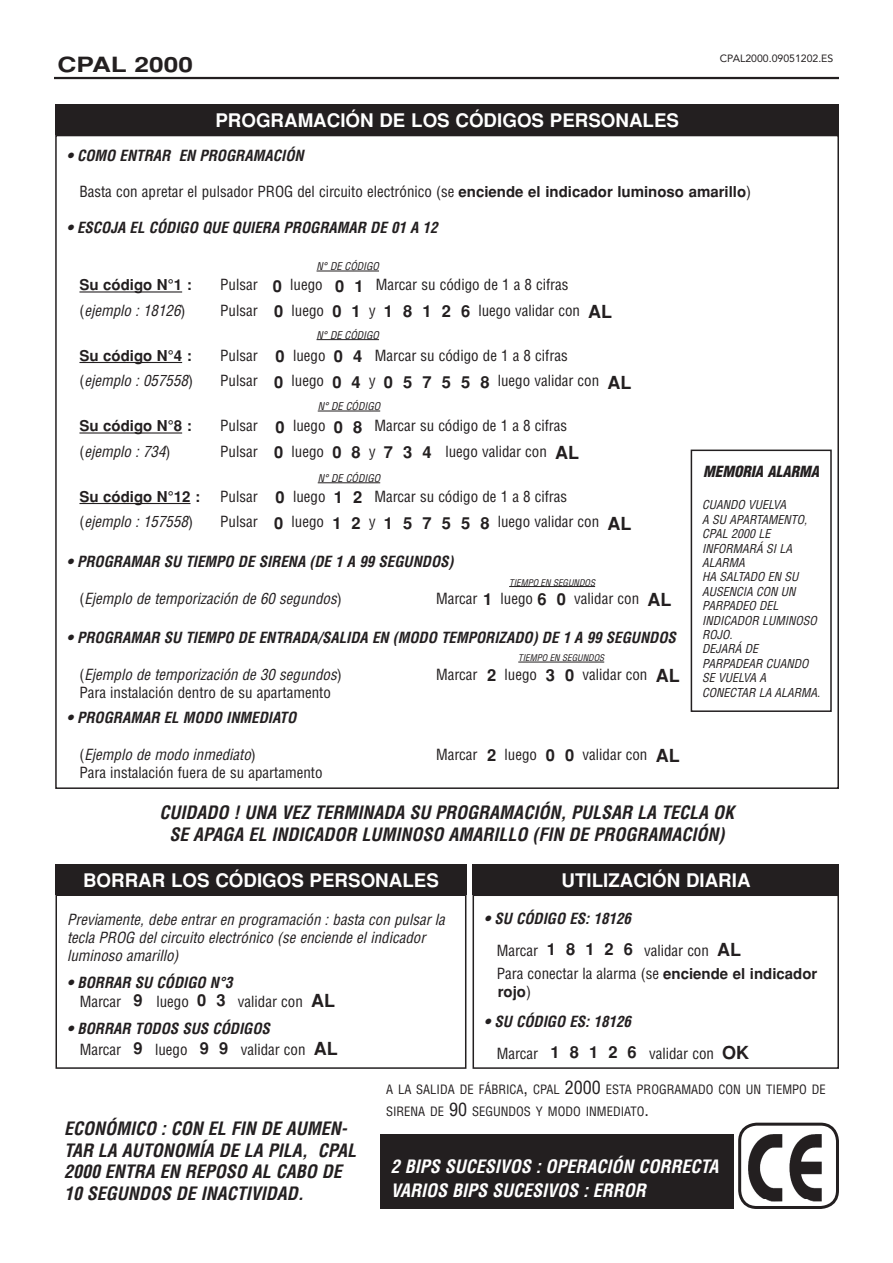
<style>
.page{position:relative;width:893px;height:1263px;background:#fff}
.page>*{position:absolute;margin:0;border:0;box-sizing:border-box;transform-origin:0 0}
.t1{font:700 21px "Helvetica";color:#231f20;scale:1.25 1}
.t2{font:700 18.75px "Helvetica";color:#fff}
.t3{font:italic 700 condensed 18px/21.6px "Helvetica";color:#231f20;text-align:center}
.t4{font:italic 700 condensed 18px "Helvetica";color:#fff}
.t5{font:condensed 15px/19.5px "Helvetica";color:#231f20}
.t6{font:italic 700 condensed 15px/32.1px "Helvetica";color:#231f20}
.t7{font:italic condensed 15px/18px "Helvetica";color:#231f20}
.t8{font:700 15px "Helvetica";color:#231f20}
.t9{font:italic 900 condensed 15px "Helvetica";color:#231f20}
.t10{font:condensed 12.6px/21.6px "Helvetica";color:#231f20}
.t11{font:italic condensed 12px/14.4px "Helvetica";color:#231f20}
.t12{font:italic condensed 10.5px "Helvetica";color:#231f20}
.t13{font:10.5px "Avenir";color:#231f20}
.t14{font:italic condensed 9px "Helvetica";color:#231f20}
.s1{font-weight:700;font-stretch:normal}
.s2{font-weight:700;font-stretch:normal;font-size:16.5px}
.s3{font-style:normal}
.s4{font-weight:700;font-stretch:normal;font-size:18px}
.s5{font-weight:700;font-style:italic}
.s6{font-weight:400;font-style:normal}
.s7{font-style:normal;font-stretch:normal;font-size:16.5px}
.s8{font-style:normal;font-stretch:normal;font-size:18px}
.s9{font-size:18px}
</style>
<div class="page">
<div style="left:55px;top:104px;width:784px;height:31px;background:#231f20"></div>
<hr style="left:54px;top:77px;width:785px;height:2px;background:#231f20">
<hr style="left:79px;top:291px;width:103px;height:1px;background:#231f20">
<hr style="left:79px;top:362px;width:103px;height:1px;background:#231f20">
<hr style="left:79px;top:432px;width:103px;height:1px;background:#231f20">
<hr style="left:79px;top:503px;width:111px;height:1px;background:#231f20">
<hr style="left:317px;top:339px;width:62px;height:1px;background:#231f20">
<hr style="left:318px;top:411px;width:62px;height:1px;background:#231f20">
<hr style="left:509px;top:586px;width:86px;height:1px;background:#231f20">
<hr style="left:518px;top:662px;width:86px;height:1px;background:#231f20">
<div style="left:381px;top:1135px;width:353px;height:74px;background:#231f20"></div>
<div style="left:55px;top:864px;width:411px;height:31px;background:#231f20"></div>
<div style="left:472px;top:864px;width:367px;height:31px;background:#231f20"></div>
<div style="left:56px;top:894px;width:410px;height:175px;border:2px solid #231f20"></div>
<div style="left:472px;top:894px;width:367px;height:175px;border:2px solid #231f20"></div>
<div style="left:691px;top:450px;width:141px;height:262px;border:2px solid #231f20"></div>
<hr style="left:317px;top:271px;width:62px;height:1px;background:#231f20">
<hr style="left:318px;top:482px;width:62px;height:1px;background:#231f20">
<img style="left:748px;top:1134px;width:74px;height:67px">
<div style="left:738px;top:1123px;width:101px;height:86px;border:3px solid #231f20;border-radius:17px"></div>
<h1 class="t1" style="left:57px;top:52px;width:110px">CPAL 2000</h1>
<p class="t13" style="left:720px;top:52px;width:115px">CPAL2000.09051202.ES</p>
<p class="t2" style="left:215px;top:110px;width:465px">PROGRAMACIÓN DE LOS CÓDIGOS PERSONALES</p>
<p class="t6" style="left:67px;top:140px;width:238px">• COMO ENTRAR EN PROGRAMACIÓN</p>
<p class="t5" style="left:79px;top:182px;width:673px">Basta con apretar el pulsador PROG del circuito electrónico (se <span class="s1">enciende el indicador luminoso amarillo</span>)</p>
<p class="t6" style="left:67px;top:212px;width:372px">• ESCOJA EL CÓDIGO QUE QUIERA PROGRAMAR DE 01 A 12</p>
<p class="t12" style="left:317px;top:260px;width:64px">N° DE CÓDIGO</p>
<p class="t8" style="left:79px;top:276px;width:114px">Su código N°1 :</p>
<p class="t5" style="left:220px;top:275px;width:350px">Pulsar <span class="s2">0</span> luego <span class="s2">0 1</span> Marcar su código de 1 a 8 cifras</p>
<p class="t7" style="left:79px;top:301px;width:108px"><span class="s3">(</span>ejemplo : 18126<span class="s3">)</span></p>
<p class="t5" style="left:220px;top:300px;width:394px">Pulsar <span class="s2">0</span> luego <span class="s2">0 1</span> y <span class="s2">1 8 1 2 6</span> luego validar con <span class="s4">AL</span></p>
<p class="t8" style="left:79px;top:347px;width:114px">Su código N°4 :</p>
<p class="t5" style="left:220px;top:345px;width:349px">Pulsar <span class="s2">0</span> luego <span class="s2">0 4</span> Marcar su código de 1 a 8 cifras</p>
<p class="t7" style="left:79px;top:372px;width:115px"><span class="s3">(</span>ejemplo : 057558<span class="s3">)</span></p>
<p class="t5" style="left:220px;top:371px;width:413px">Pulsar <span class="s2">0</span> luego <span class="s2">0 4</span> y <span class="s2">0 5 7 5 5 8</span> luego validar con <span class="s4">AL</span></p>
<p class="t8" style="left:79px;top:417px;width:114px">Su código N°8 :</p>
<p class="t5" style="left:220px;top:416px;width:349px">Pulsar <span class="s2">0</span> luego <span class="s2">0 8</span> Marcar su código de 1 a 8 cifras</p>
<p class="t7" style="left:79px;top:442px;width:93px"><span class="s3">(</span>ejemplo : 734<span class="s3">)</span></p>
<p class="t5" style="left:220px;top:441px;width:360px">Pulsar <span class="s2">0</span> luego <span class="s2">0 8</span> y <span class="s2">7 3 4</span> luego validar con <span class="s4">AL</span></p>
<p class="t8" style="left:79px;top:488px;width:122px">Su código N°12 :</p>
<p class="t5" style="left:220px;top:486px;width:349px">Pulsar <span class="s2">0</span> luego <span class="s2">1 2</span> Marcar su código de 1 a 8 cifras</p>
<p class="t7" style="left:79px;top:513px;width:115px"><span class="s3">(</span>ejemplo : 157558<span class="s3">)</span></p>
<p class="t5" style="left:220px;top:512px;width:413px">Pulsar <span class="s2">0</span> luego <span class="s2">1 2</span> y <span class="s2">1 5 7 5 5 8</span> luego validar con <span class="s4">AL</span></p>
<p class="t6" style="left:67px;top:545px;width:388px">• PROGRAMAR SU TIEMPO DE SIRENA (DE 1 A 99 SEGUNDOS)</p>
<p class="t7" style="left:79px;top:589px;width:264px"><span class="s3">(</span>Ejemplo de temporización de 60 segundos<span class="s3">)</span></p>
<p class="t5" style="left:436px;top:588px;width:237px">Marcar <span class="s2">1</span> luego <span class="s2">6 0</span> validar con <span class="s4">AL</span></p>
<p class="t6" style="left:67px;top:622px;width:611px">• PROGRAMAR SU TIEMPO DE ENTRADA/SALIDA EN (MODO TEMPORIZADO) DE 1 A 99 SEGUNDOS</p>
<p class="t7" style="left:79px;top:665px;width:264px"><span class="s3">(</span>Ejemplo de temporización de 30 segundos<span class="s3">)</span></p>
<p class="t5" style="left:436px;top:664px;width:245px">Marcar <span class="s2">2</span> luego <span class="s2">3 0</span> validar con <span class="s4">AL</span></p>
<p class="t5" style="left:79px;top:682px;width:253px">Para instalación dentro de su apartamento</p>
<p class="t6" style="left:67px;top:702px;width:231px">• PROGRAMAR EL MODO INMEDIATO</p>
<p class="t7" style="left:79px;top:745px;width:178px"><span class="s3">(</span>Ejemplo de modo inmediato<span class="s3">)</span></p>
<p class="t5" style="left:436px;top:744px;width:245px">Marcar <span class="s2">2</span> luego <span class="s2">0 0</span> validar con <span class="s4">AL</span></p>
<p class="t5" style="left:79px;top:762px;width:245px">Para instalación fuera de su apartamento</p>
<p class="t12" style="left:317px;top:328px;width:64px">N° DE CÓDIGO</p>
<p class="t12" style="left:318px;top:400px;width:64px">N° DE CÓDIGO</p>
<p class="t12" style="left:318px;top:471px;width:64px">N° DE CÓDIGO</p>
<p class="t14" style="left:509px;top:577px;width:87px">TIEMPO EN SEGUNDOS</p>
<p class="t14" style="left:518px;top:652px;width:87px">TIEMPO EN SEGUNDOS</p>
<p class="t9" style="left:703px;top:462px;width:117px">MEMORIA ALARMA</p>
<p class="t11" style="left:702px;top:498px;width:120px">CUANDO VUELVA<br>A SU APARTAMENTO,<br>CPAL 2000 LE<br>INFORMARÁ SI LA<br>ALARMA<br>HA SALTADO EN SU<br>AUSENCIA CON UN<br>PARPADEO DEL<br>INDICADOR LUMINOSO<br>ROJO.<br>DEJARÁ DE<br>PARPADEAR CUANDO<br>SE VUELVA A<br>CONECTAR LA ALARMA.</p>
<p class="t3" style="left:160px;top:802px;width:576px">CUIDADO ! UNA VEZ TERMINADA SU PROGRAMACIÓN, PULSAR LA TECLA OK<br>SE APAGA EL INDICADOR LUMINOSO AMARILLO (FIN DE PROGRAMACIÓN)</p>
<p class="t2" style="left:83px;top:870px;width:357px">BORRAR LOS CÓDIGOS PERSONALES</p>
<p class="t2" style="left:561px;top:870px;width:191px">UTILIZACIÓN DIARIA</p>
<p class="t7" style="left:67px;top:910px;width:379px">Previamente, debe entrar en programación : basta con pulsar la tecla PROG del circuito electrónico (se enciende el indicador luminoso amarillo)</p>
<p class="t5" style="left:80px;top:972px;width:257px;text-indent:-13px"><span class="s5">• BORRAR SU CÓDIGO N°3<br></span>Marcar <span class="s2">9</span> luego <span class="s2">0 3</span> validar con <span class="s4">AL</span></p>
<p class="t6" style="left:80px;top:1018px;width:260px;line-height:21px;text-indent:-13px">• BORRAR TODOS SUS CÓDIGOS<br><span class="s6">Marcar</span> <span class="s7">9</span> <span class="s6">luego</span> <span class="s7">9 9</span> <span class="s6">validar con</span> <span class="s8">AL</span></p>
<p class="t6" style="left:497px;top:902px;width:246px;text-indent:-13px">• SU CÓDIGO ES: 18126<br><span class="s6">Marcar</span> <span class="s7">1 8 1 2 6</span> <span class="s6">validar con</span> <span class="s8">AL</span></p>
<p class="t5" style="left:497px;top:964px;width:322px;line-height:18px">Para conectar la alarma (se <span class="s1">enciende el indicador rojo</span>)</p>
<p class="t6" style="left:497px;top:1005px;width:254px;text-indent:-13px">• SU CÓDIGO ES: 18126<br><span class="s6">Marcar</span> <span class="s7">1 8 1 2 6</span> <span class="s6">validar con</span> <span class="s8">OK</span></p>
<p class="t3" style="left:64px;top:1117px;width:12px">ECONÓMICO</p>
<p class="t3" style="left:161px;top:1117px;width:22px">: CON</p>
<p class="t3" style="left:208px;top:1117px;width:91px">EL FINDEAUMEN</p>
<p class="t3" style="left:341px;top:1117px;width:8px">-</p>
<p class="t3" style="left:64px;top:1139px;width:264px;text-align:left">TAR LA AUTONOMÍA DE LA PILA, CPAL<br>2000 ENTRA EN REPOSO</p>
<p class="t3" style="left:252px;top:1161px;width:36px">AL CABO</p>
<p class="t3" style="left:322px;top:1161px;width:12px">DE</p>
<p class="t3" style="left:64px;top:1182px;width:35px">10 SEGUNDOS</p>
<p class="t3" style="left:176px;top:1182px;width:35px">DE INACTI</p>
<p class="t3" style="left:251px;top:1182px;width:21px">VIDAD</p>
<p class="t3" style="left:298px;top:1182px;width:7px">.</p>
<p class="t10" style="left:386px;top:1078px;width:441px">A LA SALIDA DE FÁBRICA<span class="s9">,</span> CPAL <span class="s9">2000</span> ESTA PROGRAMADO CON UN TIEMPO DE<br>SIRENA DE <span class="s9">90</span> SEGUNDOS Y MODO INMEDIATO<span class="s9">.</span></p>
<p class="t4" style="left:391px;top:1155px;width:166px">2 BIPS SUCESI VOS : OPERACIÓN</p>
<p class="t4" style="left:639px;top:1155px;width:11px">CORRECTA</p>
<p class="t4" style="left:391px;top:1179px;width:21px">VARIOS</p>
<p class="t4" style="left:452px;top:1179px;width:162px">BIPS SUCESI VOS : ERROR</p>
</div>
